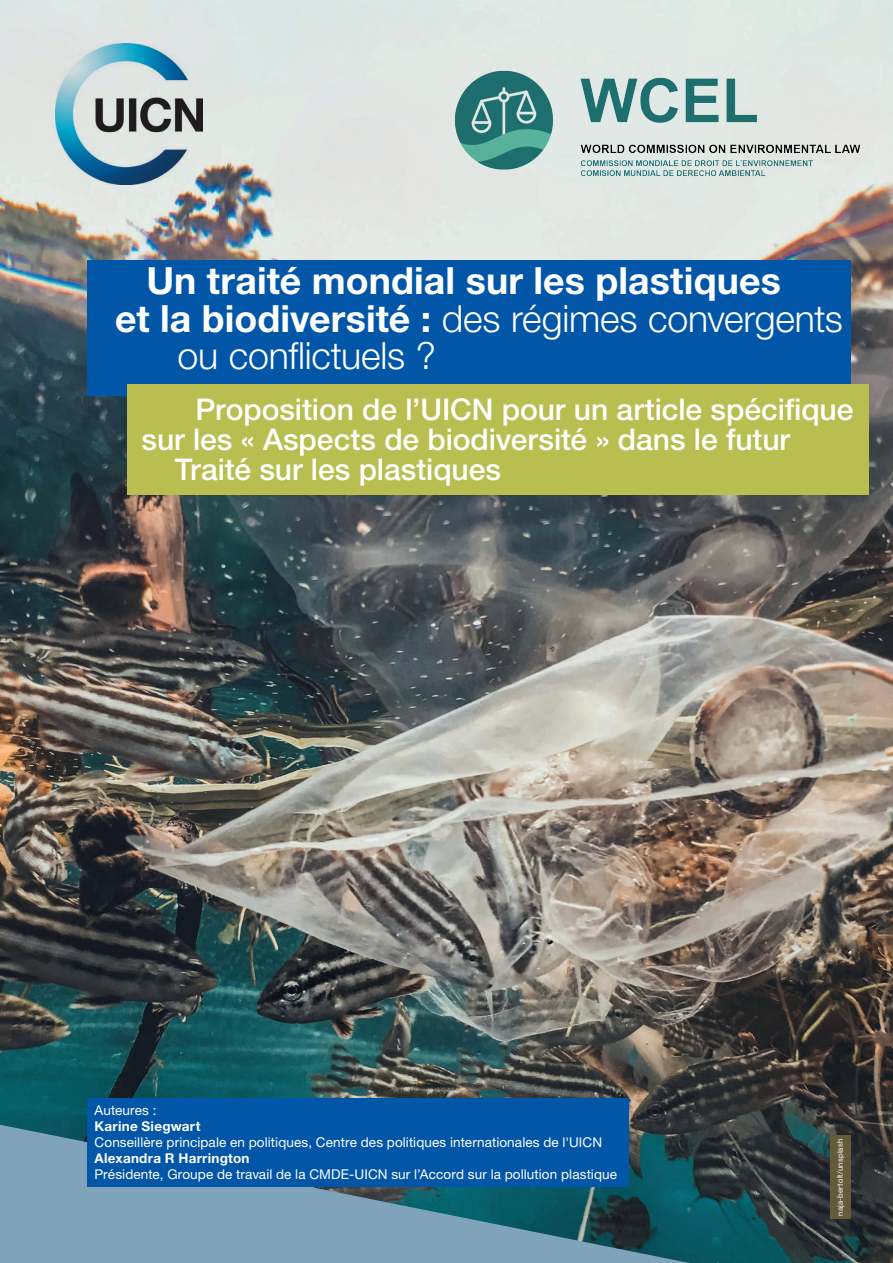
<style>
.page{position:relative;width:893px;height:1263px;background:#fff}
.page>*{position:absolute;margin:0;border:0;box-sizing:border-box;transform-origin:0 0}
.t1{font:300 37.5px "Helvetica Neue LT Std";letter-spacing:-.005em;color:#fff}
.t2{font:700 37.5px "Helvetica Neue LT Std";letter-spacing:.005em;color:#fff}
.t3{font:500 30px "Helvetica Neue LT Std";letter-spacing:-.005em;color:#fff}
.t4{font:13.5px "Helvetica Neue LT Std";letter-spacing:.01em;color:#fff}
.t5{font:700 13.5px "Helvetica Neue LT Std";letter-spacing:.02em;color:#fff}
.t6{font:7.8px "Helvetica Neue LT Std";letter-spacing:.025em;color:#fff}
.s1{font-weight:700}
</style>
<div class="page">
<img style="left:0;top:0;width:893px;height:1263px">
<img style="left:55px;top:44px;width:148px;height:140px">
<div style="left:87px;top:260px;width:763px;height:136px;background:#0156a8"></div>
<div style="left:127px;top:384px;width:742px;height:110px;background:#b9be50"></div>
<img style="left:450px;top:43px;width:414px;height:139px">
<div style="left:88px;top:1098px;width:541px;height:88px;background:#0156a8"></div>
<div style="left:830px;top:1135px;width:20px;height:84px;background:#655b39"></div>
<h1 class="t2" style="left:146px;top:258px;width:636px">Un traité mondial sur les plastiques</h1>
<h1 class="t1" style="left:115px;top:295px;width:729px"><span class="s1">et la biodiversité :</span> des régimes convergents</h1>
<h1 class="t1" style="left:178px;top:333px;width:260px">ou conflictuels ?</h1>
<h2 class="t3" style="left:196px;top:391px;width:659px">Proposition de l’UICN pour un article spécifique</h2>
<h2 class="t3" style="left:142px;top:421px;width:650px">sur les « Aspects de biodiversité » dans le futur</h2>
<h2 class="t3" style="left:175px;top:451px;width:328px">Traité sur les plastiques</h2>
<p class="t4" style="left:95px;top:1102px;width:63px">Auteures :</p>
<p class="t5" style="left:95px;top:1117px;width:107px">Karine Siegwart</p>
<p class="t4" style="left:95px;top:1134px;width:509px">Conseillère principale en politiques, Centre des politiques internationales de l'UICN</p>
<p class="t5" style="left:95px;top:1150px;width:157px">Alexandra R Harrington</p>
<p class="t4" style="left:95px;top:1166px;width:524px">Présidente, Groupe de travail de la CMDE-UICN sur l’Accord sur la pollution plastique</p>
<p class="t6" style="left:835px;top:1216px;width:78px;rotate:-90deg">naja-bertolt/unsplash</p>
</div>
